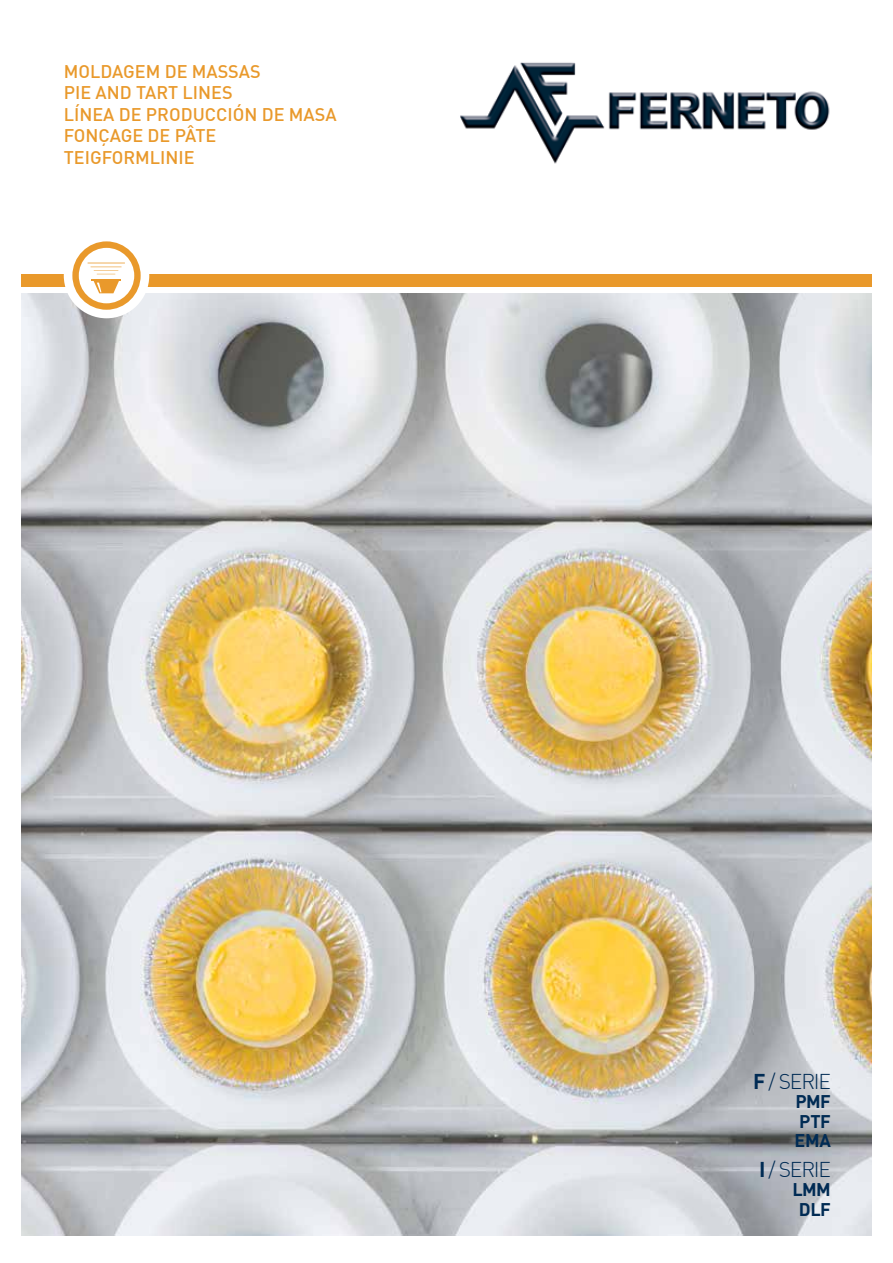
<style>
.page{position:relative;width:893px;height:1263px;background:#fff}
.page>*{position:absolute;margin:0;border:0;box-sizing:border-box;transform-origin:0 0}
.t1{font:300 21px "DIN Pro";letter-spacing:-.055em;color:#002b54}
.t2{font:500 18px/21.6px "DIN Pro";color:#e9992b}
.t3{font:700 18px/19.5px "DIN Pro";letter-spacing:-.025em;color:#002b54;text-align:justify}
.s1{font-weight:700}
</style>
<div class="page">
<img style="left:21px;top:293px;width:851px;height:942px">
<div style="left:21px;top:274px;width:851px;height:13px;background:#e9992b"></div>
<img style="left:460px;top:62px;width:370px;height:102px">
<div style="left:64px;top:233px;width:85px;height:85px;background:#fff;border-radius:50%"></div>
<svg style="left:72px;top:241px;width:69px;height:69px"></svg>
<p class="t2" style="left:64px;top:60px;width:199px">MOLDAGEM DE MASSAS<br>PIE AND TART LINES<br>LÍNEA</p>
<p class="t2" style="left:119px;top:103px;width:40px">DE PROD</p>
<p class="t2" style="left:193px;top:103px;width:109px">UCCIÓN DE MASA</p>
<p class="t2" style="left:64px;top:125px;width:58px">FON ÇAGE</p>
<p class="t2" style="left:148px;top:125px;width:59px">DE PÂTE</p>
<p class="t2" style="left:64px;top:146px;width:21px">TEIGFORMLINIE</p>
<p class="t1" style="left:753px;top:1068px;width:79px"><span class="s1">F</span> / SERIE</p>
<p class="t3" style="left:795px;top:1091px;width:38px">PMF PTF EMA</p>
<p class="t1" style="left:759px;top:1156px;width:73px"><span class="s1">I</span> / SERIE</p>
<p class="t3" style="left:792px;top:1179px;width:40px;text-align:center">LMM<br>DLF</p>
</div>
